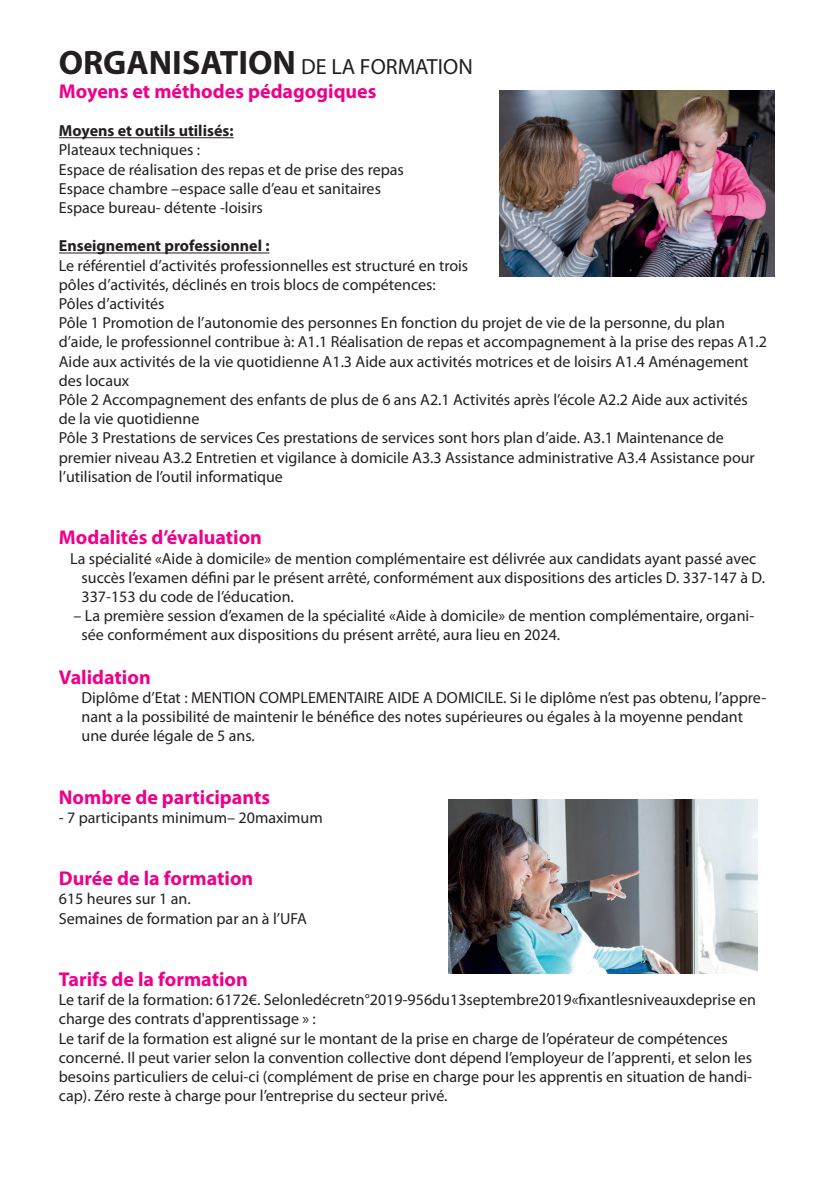
<style>
.page{position:relative;width:840px;height:1191px;background:#fff}
.page>*{position:absolute;margin:0;border:0;box-sizing:border-box;transform-origin:0 0}
.t1{font:22px "Myriad Pro";color:#231f20}
.t2{font:700 20px "Myriad Pro";color:#ed028c}
.t3{font:16px/19.2px "Myriad Pro";color:#231f20}
.t4{font:700 16px "Myriad Pro";color:#231f20}
.s1{font-weight:700;font-size:34px}
</style>
<div class="page">
<hr style="left:59px;top:137px;width:174px;height:1px;background:#231f20">
<hr style="left:59px;top:252px;width:210px;height:1px;background:#231f20">
<img style="left:448px;top:799px;width:309px;height:174px">
<img style="left:499px;top:91px;width:275px;height:185px">
<h1 class="t1" style="left:59px;top:53px;width:415px"><span class="s1">ORGANISATION</span> DE LA FORMATION</h1>
<p class="t2" style="left:59px;top:78px;width:319px">Moyens et méthodes pédagogiques</p>
<p class="t4" style="left:59px;top:120px;width:176px">Moyens et outils utilisés:</p>
<p class="t3" style="left:59px;top:140px;width:346px">Plateaux techniques :<br>Espace de réalisation des repas et de prise des repas Espace chambre –espace salle d’eau et sanitaires Espace bureau- détente -loisirs</p>
<p class="t4" style="left:59px;top:235px;width:212px">Enseignement professionnel :</p>
<p class="t3" style="left:59px;top:255px;width:709px">Le référentiel d’activités professionnelles est structuré en trois<br>pôles d’activités, déclinés en trois blocs de compétences:<br>Pôles d’activités<br>Pôle 1 Promotion de l’autonomie des personnes En fonction du projet de vie de la personne, du plan d’aide, le professionnel contribue à: A1.1 Réalisation de repas et accompagnement à la prise des repas A1.2<br>Aide aux activités de la vie quotidienne A1.3 Aide aux activités motrices et de loisirs A1.4 Aménagement des locaux<br>Pôle 2 Accompagnement des enfants de plus de 6 ans A2.1 Activités après l’école A2.2 Aide aux activités de la vie quotidienne<br>Pôle 3 Prestations de services Ces prestations de services sont hors plan d’aide. A3.1 Maintenance de premier niveau A3.2 Entretien et vigilance à domicile A3.3 Assistance administrative A3.4 Assistance pour l’utilisation de l’outil informatique</p>
<p class="t2" style="left:59px;top:524px;width:204px">Modalités d’évaluation</p>
<p class="t3" style="left:81px;top:548px;width:684px;text-indent:-11px">La spécialité «Aide à domicile» de mention complémentaire est délivrée aux candidats ayant passé avec succès l’examen défini par le présent arrêté, conformément aux dispositions des articles D. 337-147 à D.<br>337-153 du code de l’éducation.</p>
<p class="t3" style="left:81px;top:606px;width:673px;text-indent:-8px">– La première session d’examen de la spécialité «Aide à domicile» de mention complémentaire, organi&shy;sée conformément aux dispositions du présent arrêté, aura lieu en 2024.</p>
<p class="t2" style="left:59px;top:664px;width:93px">Validation</p>
<p class="t3" style="left:81px;top:687px;width:685px">Diplôme d’Etat : MENTION COMPLEMENTAIRE AIDE A DOMICILE. Si le diplôme n’est pas obtenu, l’appre&shy;nant a la possibilité de maintenir le bénéfice des notes supérieures ou égales à la moyenne pendant une durée légale de 5 ans.</p>
<p class="t2" style="left:59px;top:784px;width:212px">Nombre de participants</p>
<p class="t3" style="left:59px;top:807px;width:265px">- 7 participants minimum– 20maximum</p>
<p class="t2" style="left:59px;top:865px;width:196px">Durée de la formation</p>
<p class="t3" style="left:59px;top:889px;width:249px">615 heures sur 1 an.<br>Semaines de formation par an à l’UFA</p>
<p class="t2" style="left:59px;top:966px;width:190px">Tarifs de la formation</p>
<p class="t3" style="left:59px;top:990px;width:698px">Le tarif de la formation: 6172€. Selonledécretn°2019-956du13septembre2019«fixantlesniveauxdeprise en charge des contrats d'apprentissage » :<br>Le tarif de la formation est aligné sur le montant de la prise en charge de l’opérateur de compétences concerné. Il peut varier selon la convention collective dont dépend l’employeur de l’apprenti, et selon les besoins particuliers de celui-ci (complément de prise en charge pour les apprentis en situation de handi&shy;cap). Zéro reste à charge pour l’entreprise du secteur privé.</p>
</div>
